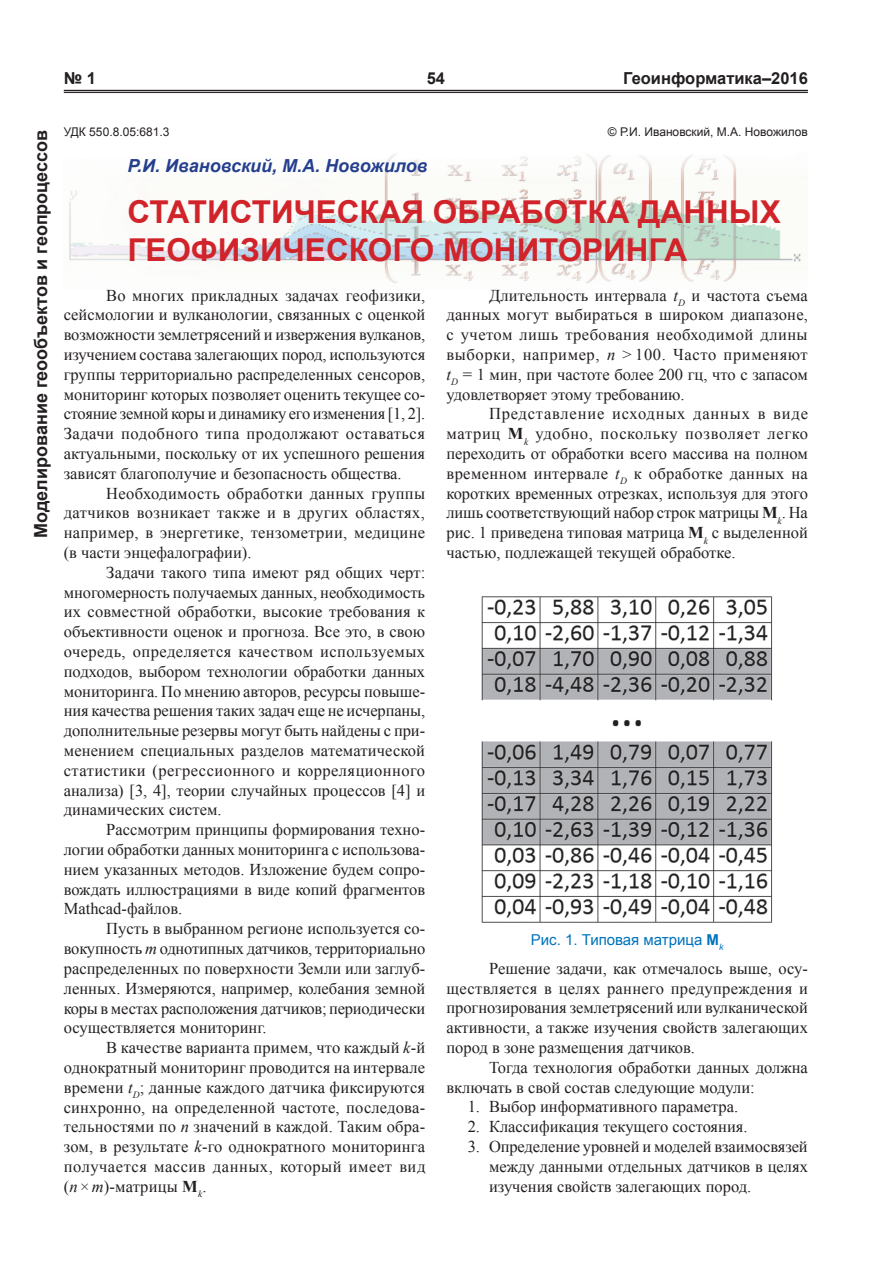
<style>
.page{position:relative;width:893px;height:1263px;background:#fff}
.page>*{position:absolute;margin:0;border:0;box-sizing:border-box;transform-origin:0 0}
.t1{font:700 31.5px/37.8px "Arial";color:#d1232a}
.t2{font:700 18px "Arial";color:#231f20}
.t3{font:italic 700 18px "Arial";color:#253f8e}
.t4{font:16.5px/19.8px "Times New Roman";color:#231f20;text-align:justify}
.t5{font:700 16.5px "Arial";color:#231f20}
.t6{font:15px "Arial";color:#0073bd}
.t7{font:12px "Arial";color:#231f20}
.s1{font-style:italic}
.s2{font-weight:700}
</style>
<div class="page">
<hr style="left:64px;top:90px;width:744px;height:1px;background:#231f20">
<hr style="left:64px;top:92px;width:744px;height:1px;background:#231f20">
<img style="left:69px;top:154px;width:732px;height:130px">
<img style="left:481px;top:596px;width:292px;height:327px">
<p class="t5" style="left:64px;top:68px;width:34px">№ 1</p>
<p class="t5" style="left:427px;top:68px;width:20px">54</p>
<p class="t5" style="left:623px;top:68px;width:186px">Геоинформатика–2016</p>
<p class="t2" style="left:29px;top:538px;width:409px;rotate:-90deg">Моделирование геообъектов и геопроцессов</p>
<p class="t7" style="left:64px;top:124px;width:107px">УДК 550.8.05:681.3</p>
<p class="t7" style="left:608px;top:124px;width:201px">© Р.И. Ивановский, М.А. Новожилов</p>
<p class="t3" style="left:128px;top:154px;width:301px">Р.И. Ивановский, М.А. Новожилов</p>
<h1 class="t1" style="left:128px;top:194px;width:655px">СТАТИСТИЧЕСКАЯ ОБРАБОТКА ДАННЫХ<br>ГЕОФИЗИЧЕСКОГО МОНИТОРИНГА</h1>
<p class="t4" style="left:64px;top:285px;width:363px;text-indent:43px">Во многих прикладных задачах геофизики, сейсмологии и вулканологии, связанных с оценкой возможности землетрясений и извержения вулканов, изучением состава залегающих пород, используются группы территориально распределенных сенсоров, мониторинг которых позволяет оценить текущее со&shy;стояние земной коры и динамику его изменения [1, 2].<br>Задачи подобного типа продолжают оставаться актуальными, поскольку от их успешного решения зависят благополучие и безопасность общества.</p>
<p class="t4" style="left:64px;top:483px;width:363px;text-indent:43px">Необходимость обработки данных группы датчиков возникает также и в других областях, например, в энергетике, тензометрии, медицине (в части энцефалографии).</p>
<p class="t4" style="left:64px;top:562px;width:363px;text-indent:43px">Задачи такого типа имеют ряд общих черт: многомерность получаемых данных, необходимость их совместной обработки, высокие требования к объективности оценок и прогноза. Все это, в свою очередь, определяется качеством используемых подходов, выбором технологии обработки данных мониторинга. По мнению авторов, ресурсы повыше&shy;ния качества решения таких задач еще не исчерпаны, дополнительные резервы могут быть найдены с при&shy;менением специальных разделов математической статистики (регрессионного и корреляционного анализа) [3, 4], теории случайных процессов [4] и динамических систем.</p>
<p class="t4" style="left:64px;top:819px;width:363px;text-indent:43px">Рассмотрим принципы формирования техно&shy;логии обработки данных мониторинга с использова&shy;нием указанных методов. Изложение будем сопро&shy;вождать иллюстрациями в виде копий фрагментов Mathcad-файлов.</p>
<p class="t4" style="left:64px;top:918px;width:363px;text-indent:43px">Пусть в выбранном регионе используется со&shy;вокупность <span class="s1">m</span> однотипных датчиков, территориально распределенных по поверхности Земли или заглуб&shy;ленных. Измеряются, например, колебания земной коры в местах расположения датчиков; периодически осуществляется мониторинг.</p>
<p class="t4" style="left:64px;top:1037px;width:363px;text-indent:43px">В качестве варианта примем, что каждый <span class="s1">k</span>-й однократный мониторинг проводится на интервале времени <span class="s1">t</span><sub>D</sub>; данные каждого датчика фиксируются синхронно, на определенной частоте, последова&shy;тельностями по <span class="s1">n</span> значений в каждой. Таким обра&shy;зом, в результате <span class="s1">k</span>-го однократного мониторинга получается массив данных, который имеет вид (<span class="s1">n</span> × <span class="s1">m</span>)-матрицы <span class="s2">М</span><sub>k</sub>.</p>
<p class="t4" style="left:446px;top:285px;width:363px;text-indent:43px">Длительность интервала <span class="s1">t</span><sub>D</sub> и частота съема данных могут выбираться в широком диапазоне, с учетом лишь требования необходимой длины выборки, например, <span class="s1">n</span> &gt; 100. Часто применяют <span class="s1">t</span><sub>D</sub> = 1 мин, при частоте более 200 гц, что с запасом удовлетворяет этому требованию.</p>
<p class="t4" style="left:446px;top:404px;width:363px;text-indent:43px">Представление исходных данных в виде матриц <span class="s2">М</span><sub>k</sub> удобно, поскольку позволяет легко переходить от обработки всего массива на полном временном интервале <span class="s1">t</span><sub>D</sub> к обработке данных на коротких временных отрезках, используя для этого лишь соответствующий набор строк матрицы <span class="s2">М</span><sub>k</sub>. На рис. 1 приведена типовая матрица <span class="s2">М</span><sub>k</sub> с выделенной частью, подлежащей текущей обработке.</p>
<p class="t6" style="left:531px;top:930px;width:194px">Рис. 1. Типовая матрица <span class="s2">М</span><sub>k</sub></p>
<p class="t4" style="left:446px;top:958px;width:363px;text-indent:43px">Решение задачи, как отмечалось выше, осу&shy;ществляется в целях раннего предупреждения и прогнозирования землетрясений или вулканической активности, а также изучения свойств залегающих пород в зоне размещения датчиков.</p>
<p class="t4" style="left:446px;top:1057px;width:363px;text-indent:43px">Тогда технология обработки данных должна включать в свой состав следующие модули:</p>
<p class="t4" style="left:468px;top:1097px;width:272px">1. Выбор информативного параметра.</p>
<p class="t4" style="left:468px;top:1116px;width:281px">2. Классификация текущего состояния.</p>
<p class="t4" style="left:489px;top:1136px;width:320px;text-indent:-21px">3. Определение уровней и моделей взаимосвязей между данными отдельных датчиков в целях изучения свойств залегающих пород.</p>
</div>
